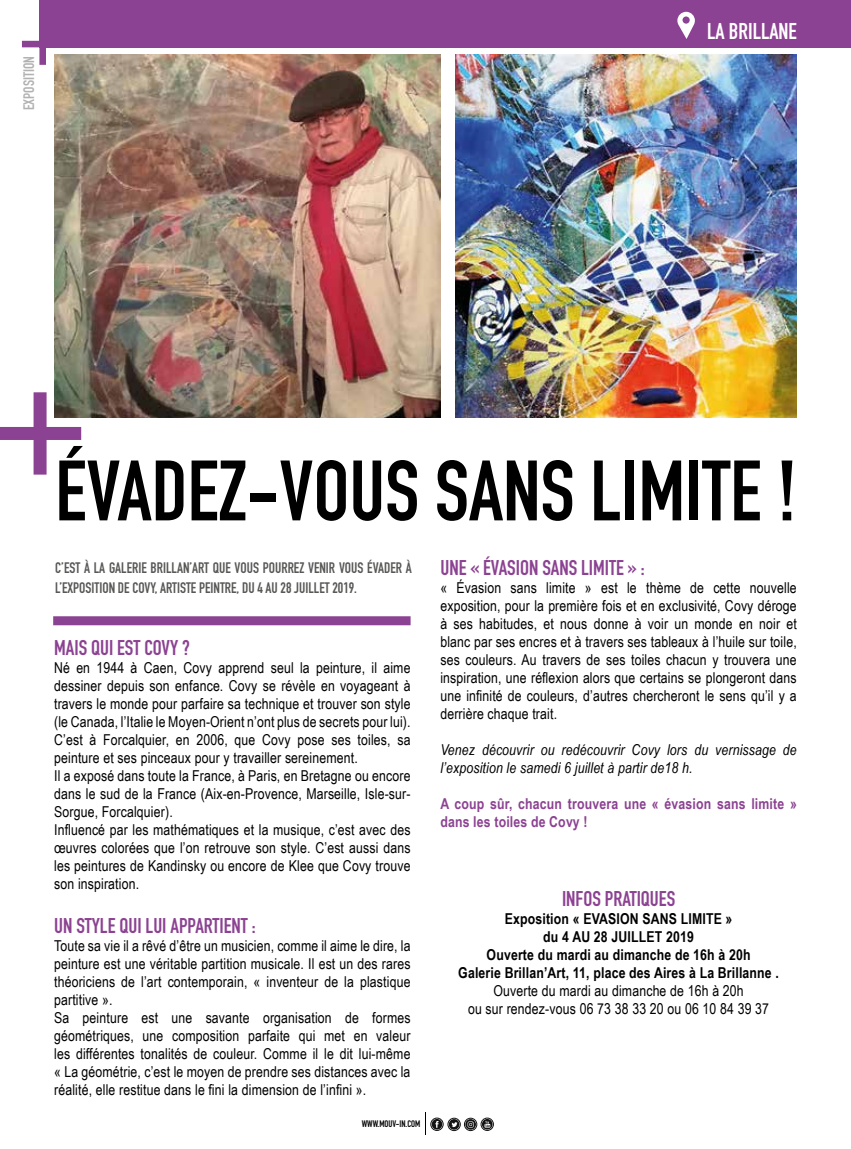
<style>
.page{position:relative;width:851px;height:1149px;background:#fff}
.page>*{position:absolute;margin:0;border:0;box-sizing:border-box;transform-origin:0 0}
.t1{font:700 84px "DIN Condensed";color:#000}
.t2{font:700 22.5px "DIN Condensed";color:#fff}
.t3{font:700 21px "DIN Condensed";color:#8c4292}
.t4{font:15px/18px "Arial Narrow";letter-spacing:.01em;color:#000}
.t5{font:700 15px/18px "Arial Narrow";letter-spacing:.01em;color:#000;text-align:center}
.t6{font:700 15px/19.8px "DIN Condensed";color:#575756}
.t7{font:italic 15px/18px "Arial Narrow";letter-spacing:.01em;color:#000}
.t8{font:700 15px/18px "Arial Narrow";letter-spacing:.01em;color:#8c4292}
.t9{font:700 15px "DIN Condensed";color:#b3b2b2}
.t10{font:700 9.3px "DIN Condensed";color:#000}
</style>
<div class="page">
<svg style="left:22px;top:23px;width:24px;height:42px"></svg>
<div style="left:40px;top:0;width:810px;height:48px;background:#8c4292"></div>
<div style="left:481px;top:1117px;width:12px;height:13px;border:1px solid #121212;border-radius:50%"></div>
<svg style="left:482px;top:1118px;width:10px;height:11px"></svg>
<svg style="left:484px;top:1120px;width:6px;height:7px"></svg>
<div style="left:464px;top:1117px;width:13px;height:13px;border:1px solid #121212;border-radius:50%"></div>
<svg style="left:465px;top:1118px;width:11px;height:11px"></svg>
<svg style="left:467px;top:1121px;width:6px;height:6px"></svg>
<div style="left:447px;top:1117px;width:13px;height:13px;border:1px solid #121212;border-radius:50%"></div>
<svg style="left:448px;top:1118px;width:11px;height:11px"></svg>
<svg style="left:451px;top:1121px;width:6px;height:5px"></svg>
<div style="left:430px;top:1117px;width:13px;height:13px;border:1px solid #121212;border-radius:50%"></div>
<svg style="left:431px;top:1118px;width:11px;height:11px"></svg>
<svg style="left:435px;top:1120px;width:3px;height:7px"></svg>
<svg style="left:425px;top:1112px;width:1px;height:22px"></svg>
<svg style="left:677px;top:12px;width:17px;height:27px"></svg>
<svg style="left:0;top:392px;width:81px;height:82px"></svg>
<img style="left:54px;top:54px;width:386px;height:363px">
<img style="left:455px;top:54px;width:341px;height:363px">
<div style="left:53px;top:616px;width:357px;height:9px;background:#8c4292"></div>
<p class="t9" style="left:19px;top:110px;width:56px;rotate:-90deg">EXPOSITION</p>
<h2 class="t2" style="left:707px;top:16px;width:91px">LA BRILLANE</h2>
<h1 class="t1" style="left:55px;top:434px;width:743px">ÉVADEZ-VOUS SANS LIMITE !</h1>
<p class="t6" style="left:55px;top:558px;width:358px">C’EST À LA GALERIE BRILLAN’ART QUE VOUS POURREZ VENIR VOUS ÉVADER À<br>L’EXPOSITION DE COVY, ARTISTE PEINTRE, DU 4 AU 28 JUILLET 2019.</p>
<h3 class="t3" style="left:54px;top:633px;width:137px">MAIS QUI EST COVY ?</h3>
<p class="t4" style="left:54px;top:658px;width:358px">Né en 1944 à Caen, Covy apprend seul la peinture, il aime dessiner depuis son enfance. Covy se révèle en voyageant à travers le monde pour parfaire sa technique et trouver son style (le Canada, l’Italie le Moyen-Orient n’ont plus de secrets pour lui).<br>C’est à Forcalquier, en 2006, que Covy pose ses toiles, sa peinture et ses pinceaux pour y travailler sereinement.<br>Il a exposé dans toute la France, à Paris, en Bretagne ou encore dans le sud de la France (Aix-en-Provence, Marseille, Isle-sur-Sorgue, Forcalquier).<br>Influencé par les mathématiques et la musique, c’est avec des œuvres colorées que l’on retrouve son style. C’est aussi dans les peintures de Kandinsky ou encore de Klee que Covy trouve son inspiration.</p>
<h3 class="t3" style="left:54px;top:910px;width:203px">UN STYLE QUI LUI APPARTIENT :</h3>
<p class="t4" style="left:54px;top:935px;width:358px">Toute sa vie il a rêvé d’être un musicien, comme il aime le dire, la peinture est une véritable partition musicale. Il est un des rares théoriciens de l’art contemporain, « inventeur de la plastique partitive ».<br>Sa peinture est une savante organisation de formes géométriques, une composition parfaite qui met en valeur les différentes tonalités de couleur. Comme il le dit lui-même « La géométrie, c’est le moyen de prendre ses distances avec la réalité, elle restitue dans le fini la dimension de l’infini ».</p>
<p class="t10" style="left:361px;top:1117px;width:60px">WWW.MOUV-IN.COM</p>
<h3 class="t3" style="left:440px;top:553px;width:206px">UNE « ÉVASION SANS LIMITE » :</h3>
<p class="t4" style="left:440px;top:577px;width:358px;text-align:justify">« Évasion sans limite » est le thème de cette nouvelle exposition, pour la première fois et en exclusivité, Covy déroge à ses habitudes, et nous donne à voir un monde en noir et blanc par ses encres et à travers ses tableaux à l’huile sur toile, ses couleurs. Au travers de ses toiles chacun y trouvera une inspiration, une réflexion alors que certains se plongeront dans une infinité de couleurs, d’autres chercheront le sens qu’il y a derrière chaque trait.</p>
<p class="t7" style="left:440px;top:740px;width:358px">Venez découvrir ou redécouvrir Covy lors du vernissage de l’exposition le samedi 6 juillet à partir de18 h.</p>
<p class="t8" style="left:440px;top:793px;width:358px">A coup sûr, chacun trouvera une « évasion sans limite » dans les toiles de Covy !</p>
<h3 class="t3" style="left:562px;top:884px;width:115px">INFOS PRATIQUES</h3>
<p class="t5" style="left:458px;top:908px;width:322px">Exposition « EVASION SANS LIMITE »<br>du 4 AU 28 JUILLET 2019<br>Ouverte du mardi au dimanche de 16h à 20h<br>Galerie Brillan’Art, 11, place des Aires à La Brillanne .</p>
<p class="t4" style="left:468px;top:981px;width:302px;text-align:center">Ouverte du mardi au dimanche de 16h à 20h<br>ou sur rendez-vous 06 73 38 33 20 ou 06 10 84 39 37</p>
</div>
